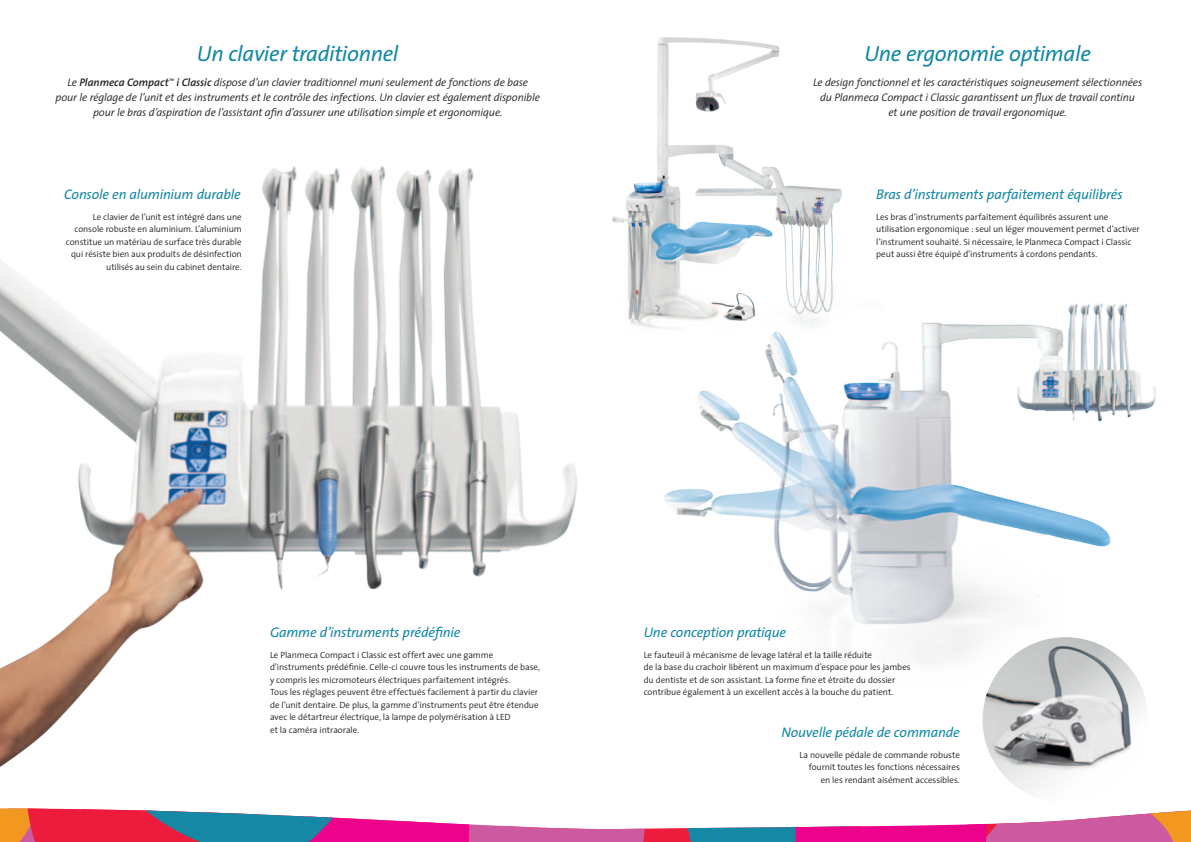
<style>
.page{position:relative;width:1191px;height:842px;background:#fff}
.page>*{position:absolute;margin:0;border:0;box-sizing:border-box;transform-origin:0 0}
.t1{font:italic 22px "The Sans";letter-spacing:-.015em;color:#1588a5}
.t2{font:italic 14px "The Sans";letter-spacing:-.015em;color:#1588a5}
.t3{font:italic 300 11px/15px "The Sans";letter-spacing:-.015em;color:#231f20;text-align:center}
.t4{font:300 9px/12.5px "The Sans";letter-spacing:-.005em;color:#231f20}
.s1{font-weight:600}
.s2{font-size:8px}
</style>
<div class="page">
<svg style="left:0;top:808px;width:1191px;height:34px"></svg>
<img style="left:664px;top:303px;width:492px;height:397px">
<img style="left:0;top:166px;width:577px;height:601px">
<img style="left:574px;top:37px;width:294px;height:297px">
<img style="left:982px;top:637px;width:166px;height:166px;border-radius:83px">
<h1 class="t1" style="left:197px;top:35px;width:203px">Un clavier traditionnel</h1>
<p class="t3" style="left:56px;top:74px;width:486px">Le <span class="s1">Planmeca Compact</span><span class="s2">™</span> <span class="s1">i Classic</span> dispose d’un clavier traditionnel muni seulement de fonctions de base pour le réglage de l’unit et des instruments et le contrôle des infections. Un clavier est également disponible pour le bras d’aspiration de l’assistant afin d’assurer une utilisation simple et ergonomique.</p>
<h2 class="t2" style="left:64px;top:182px;width:178px">Console en aluminium durable</h2>
<p class="t4" style="left:66px;top:210px;width:177px;text-align:right">Le clavier de l’unit est intégré dans une console robuste en aluminium. L’aluminium constitue un matériau de surface très durable qui résiste bien aux produits de désinfection utilisés au sein du cabinet dentaire.</p>
<h1 class="t1" style="left:864px;top:35px;width:228px">Une ergonomie optimale</h1>
<p class="t3" style="left:813px;top:74px;width:331px">Le design fonctionnel et les caractéristiques soigneusement sélectionnées du Planmeca Compact i Classic garantissent un flux de travail continu<br>et une position de travail ergonomique.</p>
<h2 class="t2" style="left:876px;top:182px;width:248px">Bras d’instruments parfaitement équilibrés</h2>
<p class="t4" style="left:876px;top:210px;width:265px">Les bras d’instruments parfaitement équilibrés assurent une utilisation ergonomique : seul un léger mouvement permet d’activer l’instrument souhaité. Si nécessaire, le Planmeca Compact i Classic peut aussi être équipé d’instruments à cordons pendants.</p>
<h2 class="t2" style="left:270px;top:620px;width:192px">Gamme d’instruments prédéfinie</h2>
<p class="t4" style="left:270px;top:648px;width:271px">Le Planmeca Compact i Classic est offert avec une gamme d’instruments prédéfinie. Celle-ci couvre tous les instruments de base, y compris les micromoteurs électriques parfaitement intégrés.<br>Tous les réglages peuvent être effectués facilement à partir du clavier de l’unit dentaire. De plus, la gamme d’instruments peut être étendue avec le détartreur électrique, la lampe de polymérisation à LED<br>et la caméra intraorale.</p>
<h2 class="t2" style="left:643px;top:620px;width:144px">Une conception pratique</h2>
<p class="t4" style="left:643px;top:648px;width:268px">Le fauteuil à mécanisme de levage latéral et la taille réduite<br>de la base du crachoir libèrent un maximum d’espace pour les jambes du dentiste et de son assistant. La forme fine et étroite du dossier contribue également à un excellent accès à la bouche du patient.</p>
<h2 class="t2" style="left:781px;top:720px;width:180px">Nouvelle pédale de commande</h2>
<p class="t4" style="left:799px;top:748px;width:162px;text-align:right">La nouvelle pédale de commande robuste fournit toutes les fonctions nécessaires en les rendant aisément accessibles.</p>
</div>
